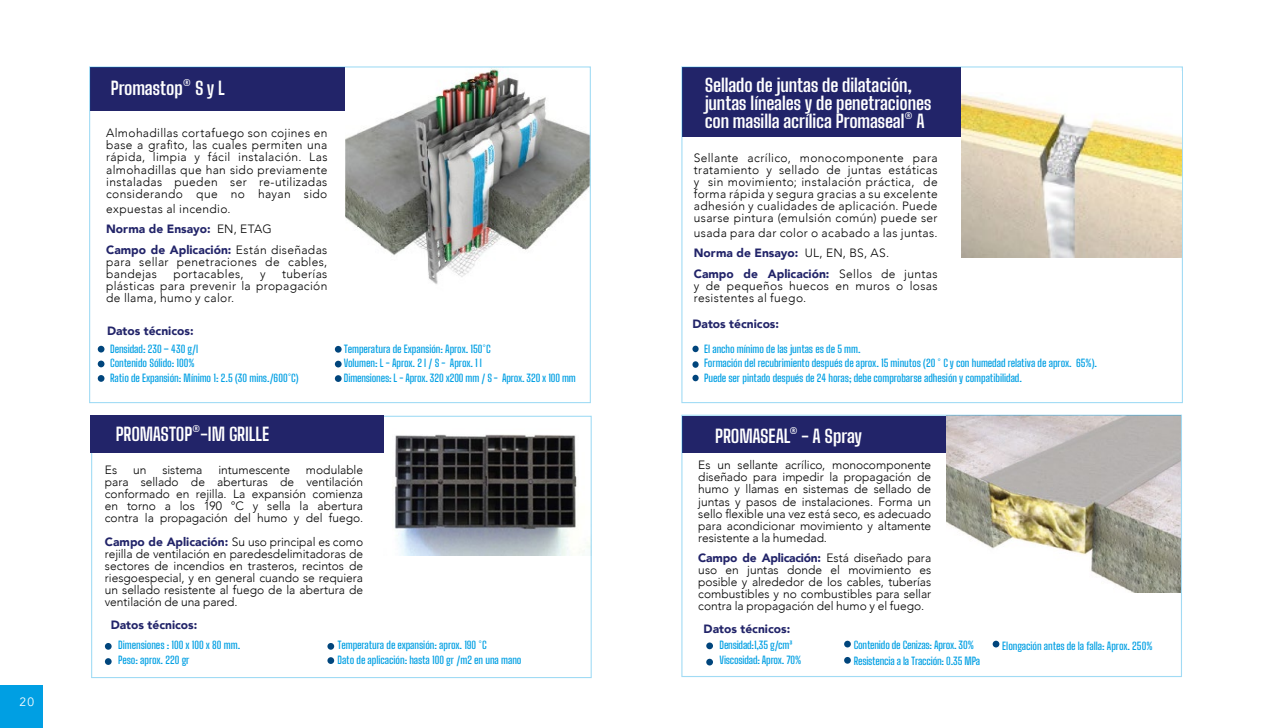
<style>
.page{position:relative;width:1263px;height:728px;background:#fff}
.page>*{position:absolute;margin:0;border:0;box-sizing:border-box;transform-origin:0 0}
.t1{font:700 18px/18px "Big Shoulders Text";letter-spacing:-.01em;color:#fff}
.t2{font:300 12px/12px "Avenir";letter-spacing:.025em;color:#000;text-align:justify}
.t3{font:900 12px "Avenir";color:#222469}
.t4{font:300 12px "Avenir";color:#000}
.t5{font:12px "Avenir";color:#fff}
.t6{font:600 10.5px/14.7px "Big Shoulders Text";letter-spacing:-.01em;color:#009fe3}
.s1{font-weight:900;color:#222469}
</style>
<div class="page">
<div style="left:0;top:685px;width:43px;height:42px;background:#009fe3"></div>
<div style="left:682px;top:415px;width:265px;height:37px;background:#222469"></div>
<div style="left:692px;top:345px;width:7px;height:7px;background:#00457c;border-radius:50%"></div>
<div style="left:692px;top:374px;width:7px;height:7px;background:#00457c;border-radius:50%"></div>
<div style="left:692px;top:361px;width:7px;height:6px;background:#00457c;border-radius:50%"></div>
<div style="left:682px;top:67px;width:279px;height:69px;background:#222469"></div>
<img style="left:961px;top:93px;width:220px;height:165px">
<img style="left:947px;top:416px;width:233px;height:176px">
<img style="left:395px;top:434px;width:195px;height:121px">
<div style="left:706px;top:642px;width:7px;height:6px;background:#00457c;border-radius:50%"></div>
<svg style="left:105px;top:642px;width:7px;height:7px"></svg>
<svg style="left:105px;top:657px;width:7px;height:7px"></svg>
<svg style="left:327px;top:642px;width:7px;height:7px"></svg>
<svg style="left:327px;top:656px;width:7px;height:7px"></svg>
<div style="left:844px;top:640px;width:7px;height:7px;background:#00457c;border-radius:50%"></div>
<div style="left:993px;top:640px;width:6px;height:7px;background:#00457c;border-radius:50%"></div>
<svg style="left:844px;top:656px;width:7px;height:7px"></svg>
<div style="left:706px;top:658px;width:7px;height:7px;background:#00457c;border-radius:50%"></div>
<div style="left:90px;top:415px;width:294px;height:38px;background:#222469"></div>
<div style="left:90px;top:67px;width:278px;height:44px;background:#222469"></div>
<img style="left:346px;top:68px;width:243px;height:216px">
<div style="left:98px;top:345px;width:6px;height:7px;background:#00457c;border-radius:50%"></div>
<div style="left:98px;top:360px;width:6px;height:7px;background:#00457c;border-radius:50%"></div>
<svg style="left:98px;top:375px;width:6px;height:6px"></svg>
<svg style="left:335px;top:345px;width:7px;height:7px"></svg>
<div style="left:335px;top:360px;width:7px;height:7px;background:#00457c;border-radius:50%"></div>
<div style="left:335px;top:375px;width:7px;height:6px;background:#00457c;border-radius:50%"></div>
<p class="t5" style="left:20px;top:694px;width:16px">20</p>
<h1 class="t1" style="left:111px;top:79px;width:116px">Promastop® S y L</h1>
<p class="t2" style="left:106px;top:127px;width:223px">Almohadillas cortafuego son cojines en base a grafito, las cuales permiten una rápida, limpia y fácil instalación. Las almohadillas que han sido previamente instaladas pueden ser re-utilizadas considerando que no hayan sido</p>
<p class="t2" style="left:106px;top:198px;width:223px;line-height:20.5px;text-align:left">expuestas al incendio.<br><span class="s1">Norma de Ensayo:</span> EN, ETAG<br><span class="s1">Campo de Aplicación:</span> Están diseñadas</p>
<p class="t2" style="left:106px;top:255px;width:223px">para sellar penetraciones de cables, bandejas</p>
<p class="t2" style="left:106px;top:267px;width:223px;text-indent:176px">tuberías plásticas para prevenir la propagación de llama, humo y calor.</p>
<p class="t3" style="left:107px;top:320px;width:88px">Datos técnicos:</p>
<p class="t2" style="left:173px;top:267px;width:72px">portacables,</p>
<p class="t2" style="left:260px;top:267px;width:7px">y</p>
<p class="t6" style="left:110px;top:341px;width:190px">Densidad: 230 – 430 g/l<br>Contenido Sólido: 100%<br>Ratio de Expansión: Mínimo 1: 2.5 (30 mins./600°C)</p>
<p class="t6" style="left:344px;top:341px;width:233px">Temperatura de Expansión: Aprox. 150°C<br>Volumen: L - Aprox. 2 l / S - Aprox. 1 l<br>Dimensiones: L - Aprox. 320 x200 mm / S - Aprox. 320 x 100 mm</p>
<h1 class="t1" style="left:705px;top:76px;width:228px">Sellado de juntas de dilatación, juntas líneales y de penetraciones con masilla acrílica Promaseal® A</h1>
<p class="t2" style="left:694px;top:151px;width:245px">Sellante acrílico, monocomponente para tratamiento y sellado de juntas estáticas y sin movimiento; instalación práctica, de forma rápida y segura gracias a su excelente adhesión y cualidades de aplicación. Puede usarse pintura (emulsión común) puede ser</p>
<p class="t2" style="left:694px;top:222px;width:245px;line-height:20.5px;text-align:left">usada para dar color o acabado a las juntas.<br><span class="s1">Norma de Ensayo:</span> UL, EN, BS, AS.<br><span class="s1">Campo de Aplicación:</span> Sellos de juntas</p>
<p class="t2" style="left:694px;top:279px;width:245px">y de pequeños huecos en muros o losas resistentes al fuego.</p>
<p class="t3" style="left:692px;top:313px;width:88px">Datos técnicos:</p>
<p class="t6" style="left:704px;top:341px;width:394px">El ancho mínimo de las juntas es de 5 mm.<br>Formación del recubrimiento después de aprox. 15 minutos (20 ° C y con humedad relativa de aprox. 65%).<br>Puede ser pintado después de 24 horas; debe comprobarse adhesión y compatibilidad.</p>
<h1 class="t1" style="left:116px;top:424px;width:155px">PROMASTOP®-IM GRILLE</h1>
<h1 class="t1" style="left:715px;top:426px;width:148px">PROMASEAL® - A Spray</h1>
<p class="t2" style="left:105px;top:463px;width:14px">Es</p>
<p class="t2" style="left:133px;top:463px;width:15px">un</p>
<p class="t4" style="left:162px;top:462px;width:42px">sistema</p>
<p class="t4" style="left:218px;top:462px;width:73px">intumescente</p>
<p class="t2" style="left:698px;top:459px;width:234px">Es un sellante acrílico, monocomponente diseñado para impedir la propagación de humo y llamas en sistemas de sellado de juntas y pasos de instalaciones. Forma un sello flexible una vez está seco, es adecuado para acondicionar movimiento y altamente resistente a la humedad.</p>
<p class="t2" style="left:698px;top:551px;width:234px"><span class="s1">Campo de Aplicación:</span> Está diseñado para uso en juntas donde el movimiento es posible y alrededor de los cables, tuberías combustibles y no combustibles para sellar contra la propagación del humo y el fuego.</p>
<p class="t2" style="left:105px;top:463px;width:260px;text-indent:201px">modulable para sellado de aberturas de ventilación conformado en rejilla. La expansión comienza en torno a los 190 °C y sella la abertura contra la propagación del humo y del fuego.</p>
<p class="t2" style="left:105px;top:535px;width:260px"><span class="s1">Campo de Aplicación:</span> Su uso principal es como rejilla de ventilación en paredesdelimitadoras de sectores de incendios en trasteros, recintos de riesgoespecial, y en general cuando se requiera un sellado resistente al fuego de la abertura de ventilación de una pared.</p>
<p class="t3" style="left:111px;top:614px;width:88px">Datos técnicos:</p>
<p class="t3" style="left:704px;top:617px;width:88px">Datos técnicos:</p>
<p class="t6" style="left:118px;top:637px;width:124px">Dimensiones : 100 x 100 x 80 mm.<br>Peso: aprox. 220 gr</p>
<p class="t6" style="left:854px;top:636px;width:128px;line-height:16.2px">Contenido de Cenizas: Aprox. 30%<br>Resistencia a la Tracción: 0.35 MPa</p>
<p class="t6" style="left:338px;top:637px;width:151px">Temperatura de expansión: aprox. 190 °C</p>
<p class="t6" style="left:1002px;top:638px;width:152px">Elongación antes de la falla: Aprox. 250%</p>
<p class="t6" style="left:338px;top:652px;width:185px">Dato de aplicación: hasta 100 gr /m2 en una mano</p>
<p class="t6" style="left:719px;top:637px;width:83px">Densidad:1,35 g/cm³<br>Viscosidad: Aprox. 70%</p>
</div>
